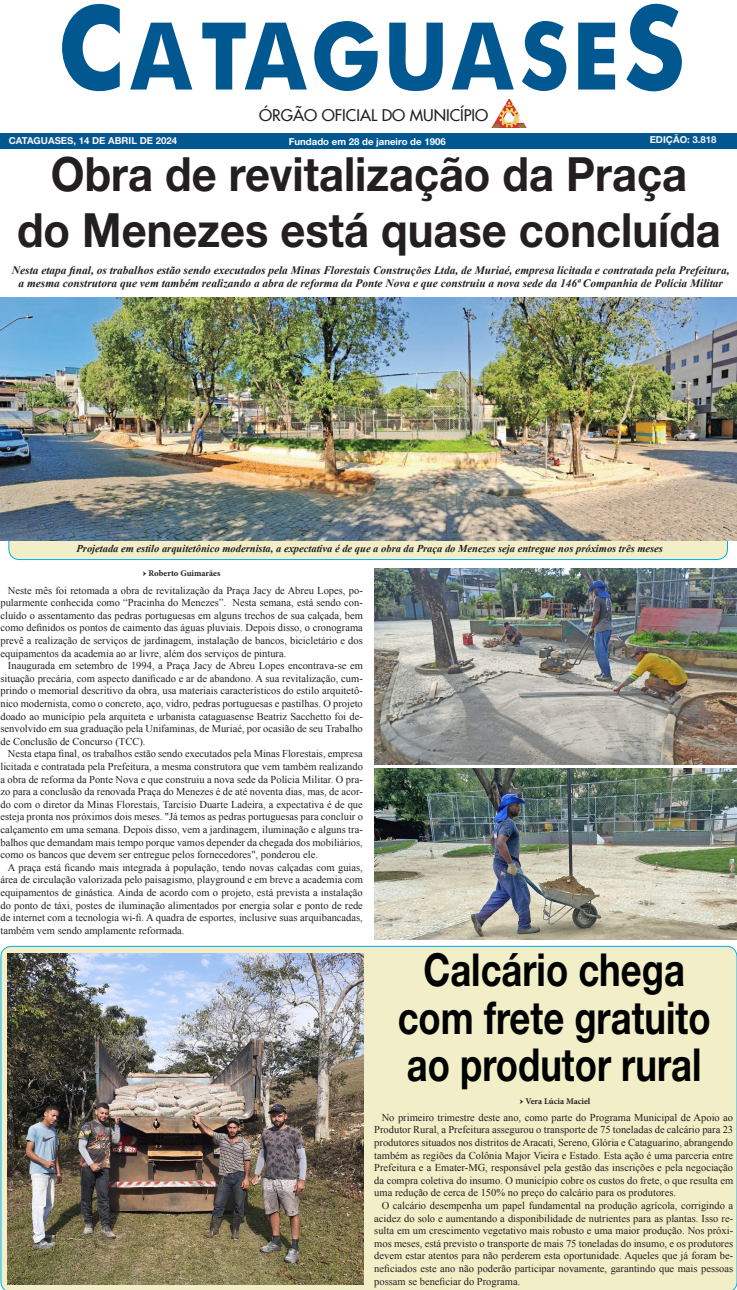
<style>
.page{position:relative;width:737px;height:1290px;background:#fff}
.page>*{position:absolute;margin:0;border:0;box-sizing:border-box;transform-origin:0 0}
.No_Spacing{font:700 131.25px "Futura";color:#015890;scale:.9 1}
.No_Spacing-2{font:700 105px "Futura";color:#015890;scale:.9 1}
.No_Spacing-3{font:700 47.25px "Helvetica Neue LT Std";color:#231f20;scale:.92 1}
.No_Spacing-4{font:700 45.5px "Helvetica Neue LT Std";color:#000202;scale:.8 1}
.No_Spacing-5{font:500 15.75px "Futura";color:#231f20}
.No_Spacing-6{font:italic 700 11.38px "Times New Roman";color:#231f20}
.No_Spacing-7{font:10.5px/12.6px "Times New Roman";color:#231f20;text-align:justify}
.No_Spacing-8{font:italic 700 10.5px "Times New Roman";color:#231f20}
.No_Spacing-9{font:700 9.62px "Helvetica Neue LT Std";color:#fdf4f8}
.No_Spacing-10{font:700 9.62px "Helvetica Neue LT Std";color:#fff}
.No_Spacing-11{font:700 8.75px "Minion Pro";color:#231f20}
.s1{font-size:131.25px}
</style>
<div class="page">
<img style="left:491px;top:99px;width:35px;height:29px">
<div style="left:1px;top:133px;width:736px;height:16px;background:#015890"></div>
<div style="left:9px;top:497px;width:718px;height:62px;background:#f2eec7;border-radius:10px"></div>
<div style="left:8px;top:497px;width:720px;height:63px;border:1px solid #00aeef;border-radius:10px"></div>
<div style="left:0;top:946px;width:737px;height:344px;background:#f2eec7"></div>
<img style="left:7px;top:954px;width:357px;height:330px">
<img style="left:0;top:297px;width:737px;height:243px">
<img style="left:375px;top:569px;width:361px;height:196px">
<img style="left:374px;top:768px;width:363px;height:172px">
<p class="No_Spacing-2" style="left:56px;top:4px;width:628px"><span class="s1">C</span>ATAGUASE</p>
<p class="No_Spacing-5" style="left:259px;top:106px;width:231px">ÓRGÃO OFICIAL DO MUNICÍPIO</p>
<p class="No_Spacing" style="left:620px;top:-17px;width:76px">S</p>
<p class="No_Spacing-9" style="left:9px;top:135px;width:170px">CATAGUASES, 14 DE ABRIL DE 2024</p>
<p class="No_Spacing-10" style="left:289px;top:136px;width:158px">Fundado em 28 de janeiro de 1906</p>
<p class="No_Spacing-9" style="left:649px;top:134px;width:68px">EDIÇÃO: 3.818</p>
<p class="No_Spacing-3" style="left:51px;top:144px;width:693px">Obra de revitalização da Praça</p>
<p class="No_Spacing-3" style="left:17px;top:201px;width:766px">do Menezes está quase concluída</p>
<p class="No_Spacing-6" style="left:12px;top:262px;width:719px">Nesta etapa final, os trabalhos estão sendo executados pela Minas Florestais Construções Ltda, de Muriaé, empresa licitada e contratada pela Prefeitura,</p>
<p class="No_Spacing-6" style="left:19px;top:276px;width:706px">a mesma construtora que vem também realizando a abra de reforma da Ponte Nova e que construiu a nova sede da 146ª Companhia de Polícia Militar</p>
<p class="No_Spacing-8" style="left:76px;top:542px;width:588px">Projetada em estilo arquitetônico modernista, a expectativa é de que a obra da Praça do Menezes seja entregue nos próximos três meses</p>
<p class="No_Spacing-11" style="left:143px;top:567px;width:79px">→ Roberto Guimarães</p>
<p class="No_Spacing-7" style="left:0;top:583px;width:364px;text-indent:7px">Neste mês foi retomada a obra de revitalização da Praça Jacy de Abreu Lopes, po&shy;pularmente conhecida como “Pracinha do Menezes”. Nesta semana, está sendo con&shy;cluído o assentamento das pedras portuguesas em alguns trechos de sua calçada, bem como definidos os pontos de caimento das águas pluviais. Depois disso, o cronograma prevê a realização de serviços de jardinagem, instalação de bancos, bicicletário e dos equipamentos da academia ao ar livre, além dos serviços de pintura.</p>
<p class="No_Spacing-7" style="left:0;top:659px;width:364px;text-indent:7px">Inaugurada em setembro de 1994, a Praça Jacy de Abreu Lopes encontrava-se em situação precária, com aspecto danificado e ar de abandono. A sua revitalização, cum&shy;prindo o memorial descritivo da obra, usa materiais característicos do estilo arquitetô&shy;nico modernista, como o concreto, aço, vidro, pedras portuguesas e pastilhas. O projeto doado ao município pela arquiteta e urbanista cataguasense Beatriz Sacchetto foi de&shy;senvolvido em sua graduação pela Unifaminas, de Muriaé, por ocasião de seu Trabalho de Conclusão de Concurso (TCC).</p>
<p class="No_Spacing-7" style="left:0;top:747px;width:364px;text-indent:7px">Nesta etapa final, os trabalhos estão sendo executados pela Minas Florestais, empresa licitada e contratada pela Prefeitura, a mesma construtora que vem também realizando a obra de reforma da Ponte Nova e que construiu a nova sede da Polícia Militar. O pra&shy;zo para a conclusão da renovada Praça do Menezes é de até noventa dias, mas, de acor&shy;do com o diretor da Minas Florestais, Tarcísio Duarte Ladeira, a expectativa é de que esteja pronta nos próximos dois meses. "Já temos as pedras portuguesas para concluir o calçamento em uma semana. Depois disso, vem a jardinagem, iluminação e alguns tra&shy;balhos que demandam mais tempo porque vamos depender da chegada dos mobiliários, como os bancos que devem ser entregue pelos fornecedores", ponderou ele.</p>
<p class="No_Spacing-7" style="left:0;top:861px;width:364px;text-indent:7px">A praça está ficando mais integrada à população, tendo novas calçadas com guias, área de circulação valorizada pelo paisagismo, playground e em breve a academia com equipamentos de ginástica. Ainda de acordo com o projeto, está prevista a instalação do ponto de táxi, postes de iluminação alimentados por energia solar e ponto de rede de internet com a tecnologia wi-fi. A quadra de esportes, inclusive suas arquibancadas, também vem sendo amplamente reformada.</p>
<p class="No_Spacing-4" style="left:423px;top:942px;width:328px">Calcário chega</p>
<p class="No_Spacing-4" style="left:398px;top:989px;width:392px">com frete gratuito</p>
<p class="No_Spacing-4" style="left:407px;top:1036px;width:370px">ao produtor rural</p>
<p class="No_Spacing-11" style="left:519px;top:1095px;width:72px">→ Vera Lúcia Maciel</p>
<p class="No_Spacing-7" style="left:374px;top:1111px;width:360px;text-indent:7px">No primeiro trimestre deste ano, como parte do Programa Municipal de Apoio ao Produtor Rural, a Prefeitura assegurou o transporte de 75 toneladas de calcário para 23 produtores situados nos distritos de Aracati, Sereno, Glória e Cataguarino, abrangendo também as regiões da Colônia Major Vieira e Estado. Esta ação é uma parceria entre Prefeitura e a Emater-MG, responsável pela gestão das inscrições e pela negociação da compra coletiva do insumo. O município cobre os custos do frete, o que resulta em uma redução de cerca de 150% no preço do calcário para os produtores.</p>
<p class="No_Spacing-7" style="left:374px;top:1199px;width:360px;text-indent:7px">O calcário desempenha um papel fundamental na produção agrícola, corrigindo a acidez do solo e aumentando a disponibilidade de nutrientes para as plantas. Isso re&shy;sulta em um crescimento vegetativo mais robusto e uma maior produção. Nos próxi&shy;mos meses, está previsto o transporte de mais 75 toneladas do insumo, e os produtores devem estar atentos para não perderem esta oportunidade. Aqueles que já foram be&shy;neficiados este ano não poderão participar novamente, garantindo que mais pessoas possam se beneficiar do Programa.</p>
</div>
